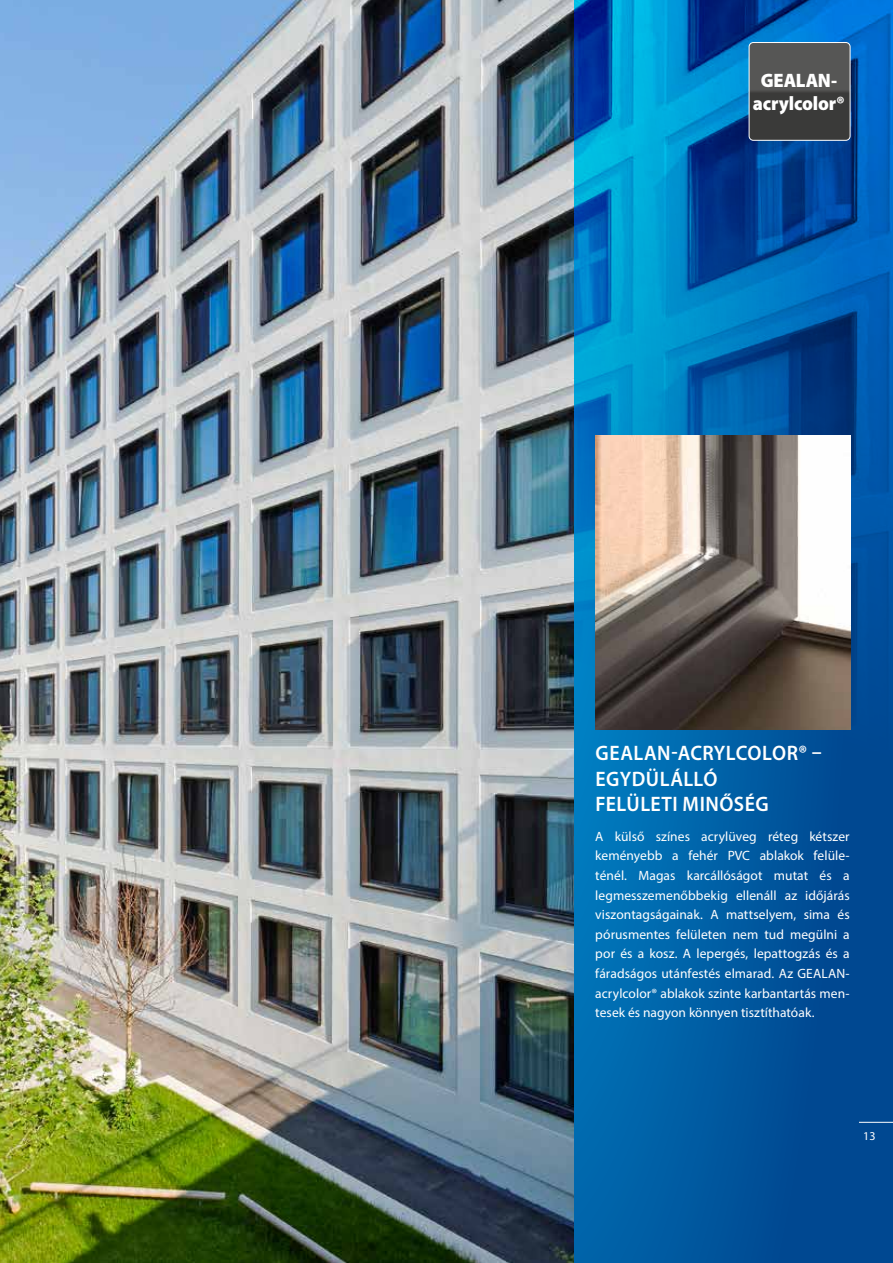
<style>
.page{position:relative;width:893px;height:1263px;background:#fff}
.page>*{position:absolute;margin:0;border:0;box-sizing:border-box;transform-origin:0 0}
.t1{font:600 21px/25.2px "Myriad Pro";letter-spacing:.02em;color:#fff;scale:.95 1}
.t2{font:900 19.5px/23.4px "Myriad Pro";letter-spacing:-.01em;color:#fff;text-align:center;scale:.95 1}
.t3{font:13.5px/19.6px "Myriad Pro";color:#fff;text-align:justify}
.t4{font:12px "Myriad Pro";color:#fff}
</style>
<div class="page">
<img style="left:0;top:0;width:574px;height:1263px">
<svg style="left:574px;top:0;width:319px;height:1263px;background:#0061a9"></svg>
<img style="left:595px;top:435px;width:255px;height:294px">
<hr style="left:859px;top:1122px;width:34px;height:1px;background:#fff">
<svg style="left:749px;top:43px;width:101px;height:97px;background:#474847"></svg>
<div style="left:749px;top:42px;width:101px;height:99px;border:1px solid #fff;border-radius:4px"></div>
<h2 class="t2" style="left:753px;top:68px;width:98px">GEALAN&shy;acrylcolor®</h2>
<h1 class="t1" style="left:595px;top:740px;width:240px">GEALAN-ACRYLCOLOR® –<br>EGYDÜLÁLLÓ<br>FELÜLETI MINŐSÉG</h1>
<p class="t3" style="left:595px;top:826px;width:256px">A külső színes acrylüveg réteg kétszer keményebb a fehér PVC ablakok felüle&shy;ténél. Magas karcállóságot mutat és a legmesszemenőbbekig ellenáll az időjárás viszontagságainak. A mattselyem, sima és pórusmentes felületen nem tud megülni a por és a kosz. A lepergés, lepattogzás és a fáradságos utánfestés elmarad. Az GEALAN&shy;acrylcolor® ablakok szinte karbantartás men&shy;tesek és nagyon könnyen tisztíthatóak.</p>
<p class="t4" style="left:863px;top:1128px;width:14px">13</p>
</div>
